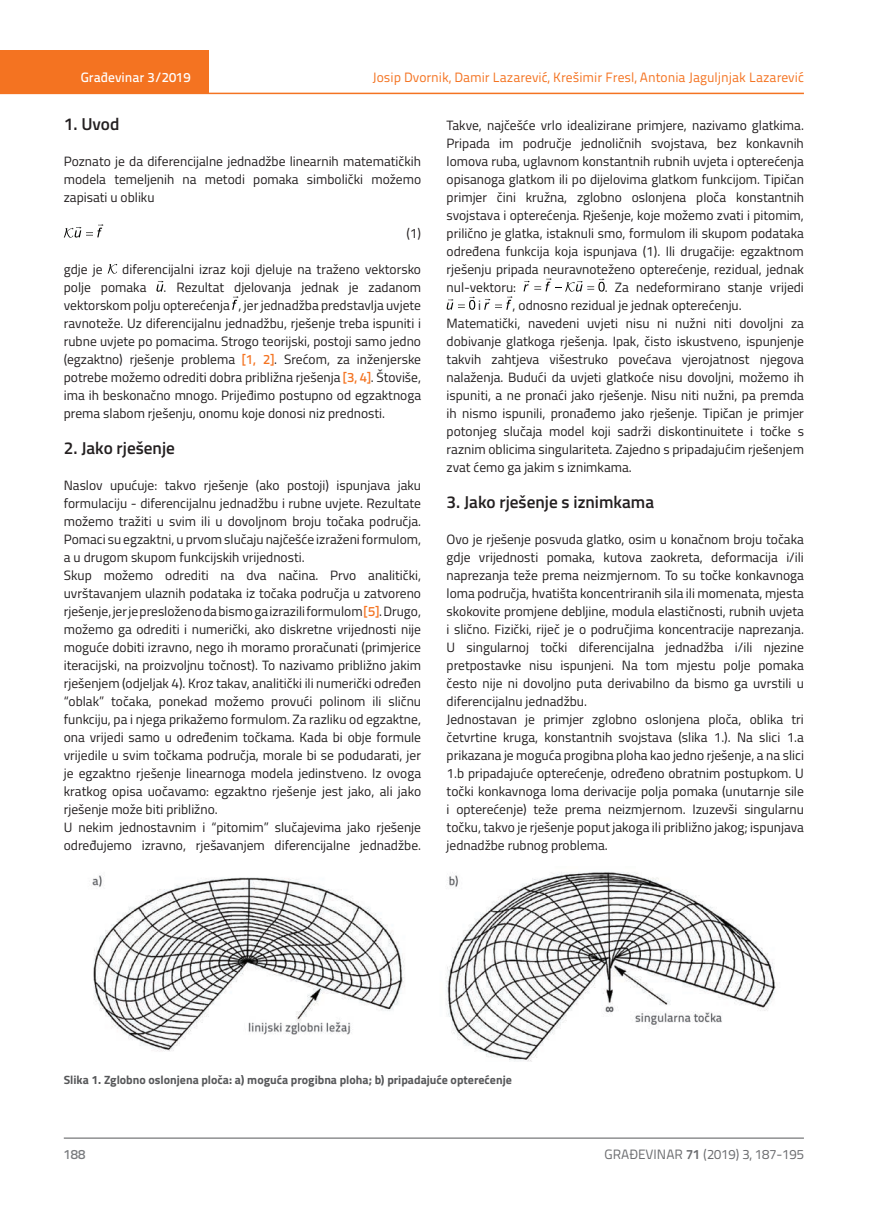
<style>
.page{position:relative;width:872px;height:1212px;background:#fff}
.page>*{position:absolute;margin:0;border:0;box-sizing:border-box;transform-origin:0 0}
.t1{font:600 17.25px "Titillium";color:#231f20}
.t2{font:13.5px/18px "Titillium";color:#231f20}
.t3{font:13.5px "Titillium Text 22 L";color:#f47321}
.t4{font:13.5px "Titillium Text 22 L";color:#6c6d70}
.t5{font:500 13.5px "Titillium Text 22 L";color:#fff}
.t6{font:500 13.5px "Titillium Text 22 L";color:#787a7d}
.t7{font:700 12px "Titillium";color:#57585a}
.s1{font-family:"Titillium Text 22 L";font-weight:500;color:#f47321}
.s2{font-weight:700}
</style>
<div class="page">
<div style="left:0;top:50px;width:208px;height:44px;background:#f47321"></div>
<hr style="left:0;top:93px;width:804px;height:1px;background:#f47321">
<hr style="left:64px;top:1138px;width:740px;height:1px;background:#57585a">
<svg style="left:64px;top:224px;width:40px;height:14px"></svg>
<svg style="left:108px;top:264px;width:9px;height:10px"></svg>
<svg style="left:156px;top:281px;width:8px;height:11px"></svg>
<svg style="left:232px;top:296px;width:7px;height:14px"></svg>
<svg style="left:523px;top:278px;width:81px;height:14px"></svg>
<svg style="left:446px;top:296px;width:29px;height:14px"></svg>
<svg style="left:484px;top:296px;width:28px;height:14px"></svg>
<img style="left:92px;top:872px;width:684px;height:189px">
<p class="t5" style="left:81px;top:67px;width:111px">Građevinar 3/2019</p>
<p class="t3" style="left:372px;top:68px;width:433px">Josip Dvornik, Damir Lazarević, Krešimir Fresl, Antonia Jaguljnjak Lazarević</p>
<p class="t1" style="left:64px;top:111px;width:57px">1. Uvod</p>
<p class="t2" style="left:64px;top:151px;width:359px;text-align:justify">Poznato je da diferencijalne jednadžbe linearnih matematičkih modela temeljenih na metodi pomaka simbolički možemo zapisati u obliku</p>
<p class="t2" style="left:406px;top:223px;width:16px">(1)</p>
<p class="t2" style="left:64px;top:259px;width:40px">gdje je</p>
<p class="t2" style="left:64px;top:259px;width:359px;text-indent:58px">diferencijalni izraz koji djeluje na traženo vektorsko polje pomaka</p>
<p class="t2" style="left:64px;top:277px;width:359px;text-align:justify;text-indent:100px">. Rezultat djelovanja jednak je zadanom vektorskom polju opterećenja , jer jednadžba predstavlja uvjete ravnoteže. Uz diferencijalnu jednadžbu, rješenje treba ispuniti i rubne uvjete po pomacima. Strogo teorijski, postoji samo jedno (egzaktno) rješenje problema <span class="s1">[1, 2]</span>. Srećom, za inženjerske potrebe možemo odrediti dobra približna rješenja <span class="s1">[3, 4]</span>. Štoviše, ima ih beskonačno mnogo. Prijeđimo postupno od egzaktnoga prema slabom rješenju, onomu koje donosi niz prednosti.</p>
<p class="t1" style="left:64px;top:435px;width:113px">2. Jako rješenje</p>
<p class="t2" style="left:64px;top:475px;width:359px">Naslov upućuje: takvo rješenje (ako postoji) ispunjava jaku formulaciju - diferencijalnu jednadžbu i rubne uvjete. Rezultate možemo tražiti u svim ili u dovoljnom broju točaka područja.<br>Pomaci su egzaktni, u prvom slučaju najčešće izraženi formulom, a u drugom skupom funkcijskih vrijednosti.<br>Skup možemo odrediti na dva načina. Prvo analitički, uvrštavanjem ulaznih podataka iz točaka područja u zatvoreno rješenje, jer je presloženo da bismo ga izrazili formulom <span class="s1">[5]</span>. Drugo, možemo ga odrediti i numerički, ako diskretne vrijednosti nije moguće dobiti izravno, nego ih moramo proračunati (primjerice iteracijski, na proizvoljnu točnost). To nazivamo približno jakim rješenjem (odjeljak 4). Kroz takav, analitički ili numerički određen “oblak” točaka, ponekad možemo provući polinom ili sličnu funkciju, pa i njega prikažemo formulom. Za razliku od egzaktne, ona vrijedi samo u određenim točkama. Kada bi obje formule vrijedile u svim točkama područja, morale bi se podudarati, jer je egzaktno rješenje linearnoga modela jedinstveno. Iz ovoga kratkog opisa uočavamo: egzaktno rješenje jest jako, ali jako rješenje može biti približno.<br>U nekim jednostavnim i “pitomim” slučajevima jako rješenje određujemo izravno, rješavanjem diferencijalne jednadžbe.</p>
<p class="t2" style="left:446px;top:115px;width:359px;text-align:justify">Takve, najčešće vrlo idealizirane primjere, nazivamo glatkima.<br>Pripada im područje jednoličnih svojstava, bez konkavnih lomova ruba, uglavnom konstantnih rubnih uvjeta i opterećenja opisanoga glatkom ili po dijelovima glatkom funkcijom. Tipičan primjer čini kružna, zglobno oslonjena ploča konstantnih svojstava i opterećenja. Rješenje, koje možemo zvati i pitomim, prilično je glatka, istaknuli smo, formulom ili skupom podataka određena funkcija koja ispunjava (1). Ili drugačije: egzaktnom rješenju pripada neuravnoteženo opterećenje, rezidual, jednak nul-vektoru:</p>
<p class="t2" style="left:604px;top:277px;width:201px">. Za nedeformirano stanje vrijedi</p>
<p class="t2" style="left:446px;top:295px;width:359px;text-indent:66px">, odnosno rezidual je jednak opterećenju.<br>Matematički, navedeni uvjeti nisu ni nužni niti dovoljni za dobivanje glatkoga rješenja. Ipak, čisto iskustveno, ispunjenje takvih zahtjeva višestruko povećava vjerojatnost njegova nalaženja. Budući da uvjeti glatkoće nisu dovoljni, možemo ih ispuniti, a ne pronaći jako rješenje. Nisu niti nužni, pa premda ih nismo ispunili, pronađemo jako rješenje. Tipičan je primjer potonjeg slučaja model koji sadrži diskontinuitete i točke s raznim oblicima singulariteta. Zajedno s pripadajućim rješenjem zvat ćemo ga jakim s iznimkama.</p>
<p class="t1" style="left:446px;top:489px;width:209px">3. Jako rješenje s iznimkama</p>
<p class="t2" style="left:446px;top:529px;width:359px">Ovo je rješenje posvuda glatko, osim u konačnom broju točaka gdje vrijednosti pomaka, kutova zaokreta, deformacija i/ili naprezanja teže prema neizmjernom. To su točke konkavnoga loma područja, hvatišta koncentriranih sila ili momenata, mjesta skokovite promjene debljine, modula elastičnosti, rubnih uvjeta i slično. Fizički, riječ je o područjima koncentracije naprezanja.<br>U singularnoj točki diferencijalna jednadžba i/ili njezine pretpostavke nisu ispunjeni. Na tom mjestu polje pomaka često nije ni dovoljno puta derivabilno da bismo ga uvrstili u diferencijalnu jednadžbu.<br>Jednostavan je primjer zglobno oslonjena ploča, oblika tri četvrtine kruga, konstantnih svojstava (slika 1.). Na slici 1.a prikazana je moguća progibna ploha kao jedno rješenje, a na slici 1.b pripadajuće opterećenje, određeno obratnim postupkom. U točki konkavnoga loma derivacije polja pomaka (unutarnje sile i opterećenje) teže prema neizmjernom. Izuzevši singularnu točku, takvo je rješenje poput jakoga ili približno jakog; ispunjava jednadžbe rubnog problema.</p>
<p class="t2" style="left:478px;top:295px;width:4px">i</p>
<p class="t7" style="left:64px;top:1071px;width:449px">Slika 1. Zglobno oslonjena ploča: a) moguća progibna ploha; b) pripadajuće opterećenje</p>
<p class="t6" style="left:64px;top:1144px;width:23px">188</p>
<p class="t4" style="left:604px;top:1144px;width:201px">GRAĐEVINAR <span class="s2">71</span> (2019) 3, 187-195</p>
</div>
